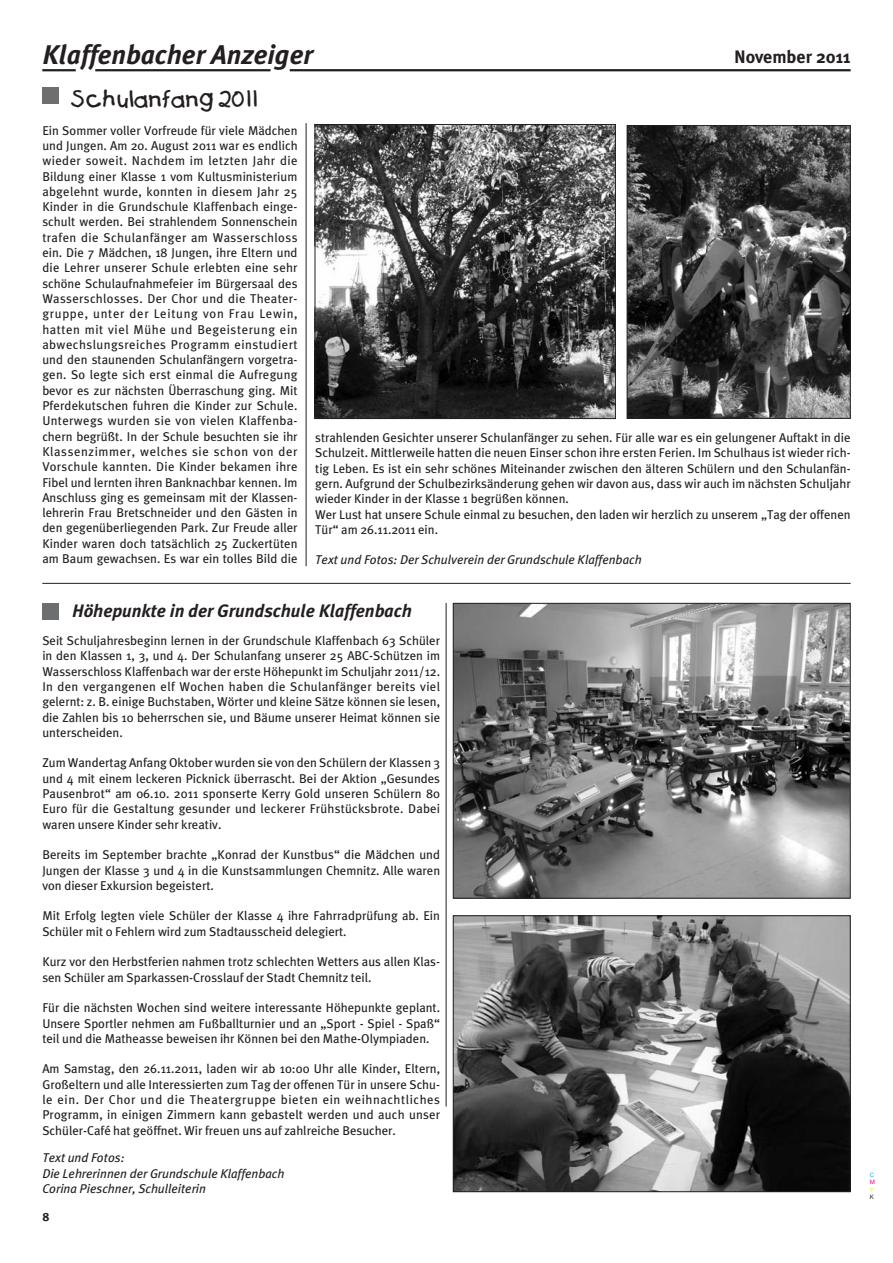
<style>
.page{position:relative;width:893px;height:1263px;background:#fff}
.page>*{position:absolute;margin:0;border:0;box-sizing:border-box;transform-origin:0 0}
.t1{font:italic 700 27px "Meta Plus";color:#231f20}
.t2{font:25.5px "Kid Reg";color:#231f20}
.t3{font:italic 700 18px "Meta Plus";color:#231f20}
.t4{font:700 18px "Meta Plus";color:#231f20}
.t5{font:12.75px/15.3px "Meta Plus";color:#231f20;text-align:justify}
.t6{font:italic 12.75px/15.3px "Meta Plus";color:#231f20}
.t7{font:700 12px "Meta Plus";color:#231f20}
.t8{font:6px "Helvetica Neue";color:#00adef}
.t9{font:6px "Helvetica Neue";color:#ec008c}
.t10{font:6px "Helvetica Neue";color:#fff200}
.t11{font:6px "Helvetica Neue";color:#231f20}
</style>
<div class="page">
<hr style="left:42px;top:69px;width:34px;height:2px;background:#231f20">
<hr style="left:95px;top:69px;width:175px;height:2px;background:#231f20">
<hr style="left:290px;top:69px;width:560px;height:2px;background:#231f20">
<img style="left:628px;top:127px;width:220px;height:290px">
<div style="left:626px;top:125px;width:224px;height:294px;border:1px solid #231f20"></div>
<img style="left:316px;top:126px;width:297px;height:291px">
<div style="left:314px;top:124px;width:301px;height:295px;border:1px solid #231f20"></div>
<hr style="left:306px;top:123px;width:1px;height:443px;background:#231f20">
<div style="left:42px;top:88px;width:16px;height:16px;background:#6c6e70"></div>
<hr style="left:42px;top:583px;width:808px;height:1px;background:#231f20">
<img style="left:455px;top:605px;width:393px;height:292px">
<div style="left:453px;top:603px;width:397px;height:296px;border:1px solid #231f20"></div>
<img style="left:455px;top:917px;width:393px;height:273px">
<div style="left:453px;top:915px;width:397px;height:277px;border:1px solid #231f20"></div>
<hr style="left:445px;top:603px;width:1px;height:504px;background:#231f20">
<div style="left:42px;top:603px;width:16px;height:16px;background:#6c6e70"></div>
<h1 class="t1" style="left:42px;top:45px;width:272px">Klaffenbacher Anzeiger</h1>
<h3 class="t4" style="left:734px;top:48px;width:118px">November 2011</h3>
<h2 class="t2" style="left:72px;top:90px;width:187px">Schulanfang 2011</h2>
<p class="t5" style="left:42px;top:123px;width:257px">Ein Sommer voller Vorfreude für viele Mädchen und Jungen. Am 20. August 2011 war es endlich wieder soweit. Nachdem im letzten Jahr die Bildung einer Klasse 1 vom Kultusministerium abgelehnt wurde, konnten in diesem Jahr 25<br>Kinder in die Grundschule Klaffenbach einge&shy;schult werden. Bei strahlendem Sonnenschein trafen die Schulanfänger am Wasserschloss ein. Die 7 Mädchen, 18 Jungen, ihre Eltern und die Lehrer unserer Schule erlebten eine sehr schöne Schulaufnahmefeier im Bürgersaal des Wasserschlosses. Der Chor und die Theater&shy;gruppe, unter der Leitung von Frau Lewin, hatten mit viel Mühe und Begeisterung ein abwechslungsreiches Programm einstudiert und den staunenden Schulanfängern vorgetra&shy;gen. So legte sich erst einmal die Aufregung bevor es zur nächsten Überraschung ging. Mit Pferdekutschen fuhren die Kinder zur Schule.<br>Unterwegs wurden sie von vielen Klaffenba&shy;chern begrüßt. In der Schule besuchten sie ihr Klassenzimmer, welches sie schon von der Vorschule kannten. Die Kinder bekamen ihre Fibel und lernten ihren Banknachbar kennen. Im Anschluss ging es gemeinsam mit der Klassen&shy;lehrerin Frau Bretschneider und den Gästen in den gegenüberliegenden Park. Zur Freude aller Kinder waren doch tatsächlich 25 Zuckertüten am Baum gewachsen. Es war ein tolles Bild die</p>
<p class="t5" style="left:315px;top:431px;width:537px;text-align:left">strahlenden Gesichter unserer Schulanfänger zu sehen. Für alle war es ein gelungener Auftakt in die Schulzeit. Mittlerweile hatten die neuen Einser schon ihre ersten Ferien. Im Schulhaus ist wieder rich&shy;tig Leben. Es ist ein sehr schönes Miteinander zwischen den älteren Schülern und den Schulanfän&shy;gern. Aufgrund der Schulbezirksänderung gehen wir davon aus, dass wir auch im nächsten Schuljahr wieder Kinder in der Klasse 1 begrüßen können.<br>Wer Lust hat unsere Schule einmal zu besuchen, den laden wir herzlich zu unserem „Tag der offenen Tür“ am 26.11.2011 ein.</p>
<p class="t6" style="left:315px;top:553px;width:328px">Text und Fotos: Der Schulverein der Grundschule Klaffenbach</p>
<h3 class="t3" style="left:72px;top:605px;width:341px">Höhepunkte in der Grundschule Klaffenbach</h3>
<p class="t5" style="left:42px;top:634px;width:399px">Seit Schuljahresbeginn lernen in der Grundschule Klaffenbach 63 Schüler in den Klassen 1, 3, und 4. Der Schulanfang unserer 25 ABC-Schützen im Wasserschloss Klaffenbach war der erste Höhepunkt im Schuljahr 2011/12.<br>In den vergangenen elf Wochen haben die Schulanfänger bereits viel gelernt: z. B. einige Buchstaben, Wörter und kleine Sätze können sie lesen, die Zahlen bis 10 beherrschen sie, und Bäume unserer Heimat können sie unterscheiden.</p>
<p class="t5" style="left:42px;top:756px;width:399px">Zum Wandertag Anfang Oktober wurden sie von den Schülern der Klassen 3 und 4 mit einem leckeren Picknick überrascht. Bei der Aktion „Gesundes Pausenbrot“ am 06.10. 2011 sponserte Kerry Gold unseren Schülern 80<br>Euro für die Gestaltung gesunder und leckerer Frühstücksbrote. Dabei waren unsere Kinder sehr kreativ.</p>
<p class="t5" style="left:42px;top:848px;width:399px">Bereits im September brachte „Konrad der Kunstbus“ die Mädchen und Jungen der Klasse 3 und 4 in die Kunstsammlungen Chemnitz. Alle waren von dieser Exkursion begeistert.</p>
<p class="t5" style="left:42px;top:909px;width:399px">Mit Erfolg legten viele Schüler der Klasse 4 ihre Fahrradprüfung ab. Ein<br>Schüler mit 0 Fehlern wird zum Stadtausscheid delegiert.</p>
<p class="t5" style="left:42px;top:955px;width:399px">Kurz vor den Herbstferien nahmen trotz schlechten Wetters aus allen Klas&shy;sen Schüler am Sparkassen-Crosslauf der Stadt Chemnitz teil.</p>
<p class="t5" style="left:42px;top:1001px;width:399px">Für die nächsten Wochen sind weitere interessante Höhepunkte geplant.<br>Unsere Sportler nehmen am Fußballturnier und an „Sport - Spiel - Spaß“ teil und die Matheasse beweisen ihr Können bei den Mathe-Olympiaden.</p>
<p class="t5" style="left:42px;top:1062px;width:399px">Am Samstag, den 26.11.2011, laden wir ab 10:00 Uhr alle Kinder, Eltern, Großeltern und alle Interessierten zum Tag der offenen Tür in unsere Schu&shy;le ein. Der Chor und die Theatergruppe bieten ein weihnachtliches Programm, in einigen Zimmern kann gebastelt werden und auch unser Schüler-Café hat geöffnet. Wir freuen uns auf zahlreiche Besucher.</p>
<p class="t6" style="left:42px;top:1151px;width:243px">Text und Fotos:<br>Die Lehrerinnen der Grundschule Klaffenbach<br>Corina Pieschner, Schulleiterin</p>
<p class="t7" style="left:42px;top:1212px;width:9px">8</p>
<p class="t8" style="left:869px;top:1173px;width:6px">C</p>
<p class="t9" style="left:869px;top:1180px;width:7px">M</p>
<p class="t10" style="left:869px;top:1187px;width:5px">Y</p>
<p class="t11" style="left:869px;top:1195px;width:6px">K</p>
</div>
